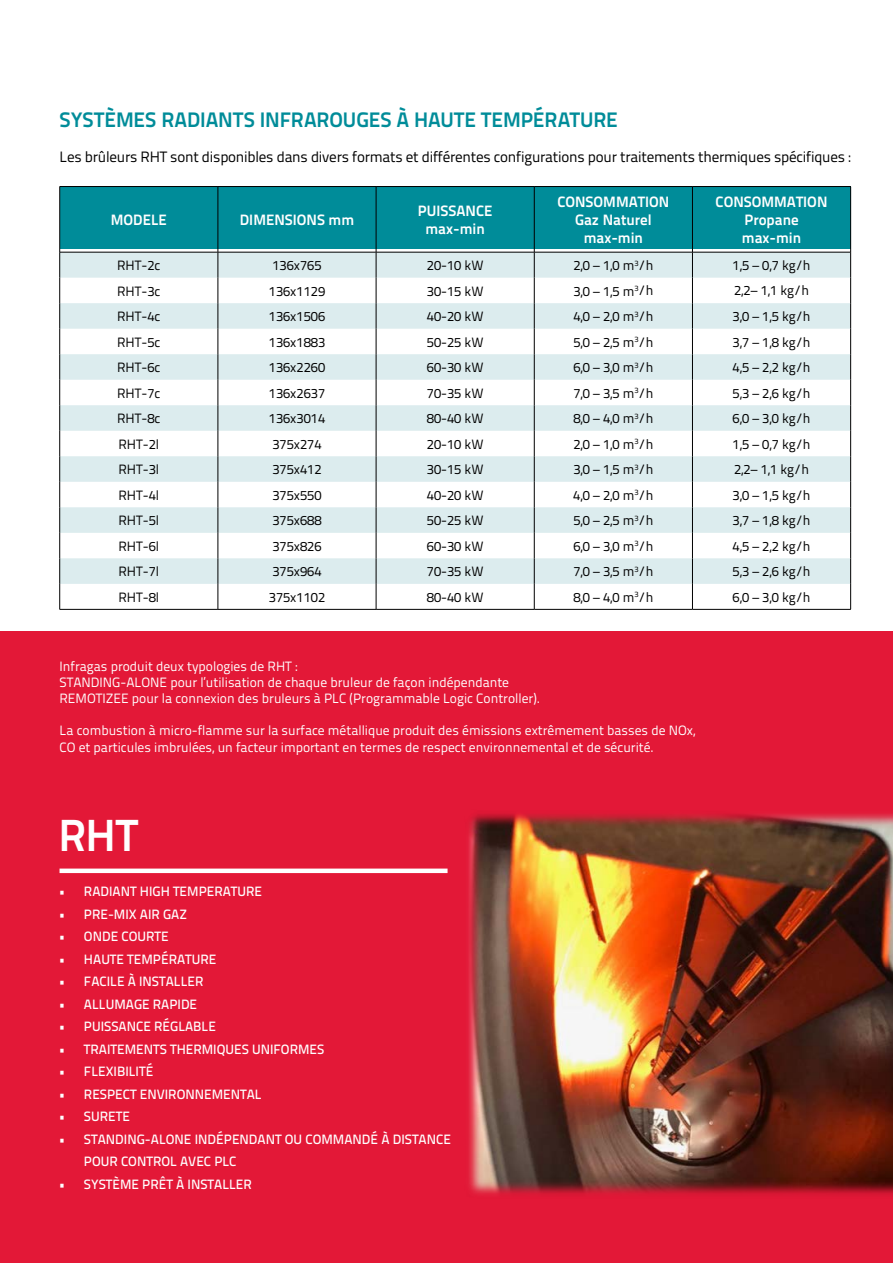
<style>
.page{position:relative;width:893px;height:1263px;background:#fff}
.page>*{position:absolute;margin:0;border:0;box-sizing:border-box;transform-origin:0 0}
.t1{font:700 45px "Titillium Text 22 L";color:#fff}
.t2{font:700 21px "Titillium Text 22 L";letter-spacing:-.005em;color:#008c99}
.t3{font:15px "Titillium Text 22 L";letter-spacing:-.015em;color:#000}
.t4{font:700 15px/18px "Titillium Text 22 L";color:#fff;text-align:center}
.t5{font:13.5px "Titillium Text 22 L";color:#000}
.t6{font:13.5px/16.2px "Titillium Text 22 L";color:#fff}
.t7{font:500 13.5px/22.5px "Titillium Text 22 L";color:#fff}
</style>
<div class="page">
<div style="left:0;top:631px;width:893px;height:632px;background:#e31837"></div>
<div style="left:60px;top:186px;width:790px;height:63px;background:#008c99"></div>
<svg style="left:60px;top:253px;width:790px;height:331px;fill:#dcecee"></svg>
<hr style="left:218px;top:187px;width:1px;height:65px;background:#000">
<hr style="left:692px;top:187px;width:1px;height:65px;background:#000">
<svg style="left:218px;top:253px;width:1px;height:356px"></svg>
<svg style="left:376px;top:253px;width:1px;height:356px"></svg>
<svg style="left:534px;top:253px;width:1px;height:356px"></svg>
<svg style="left:692px;top:253px;width:1px;height:356px"></svg>
<hr style="left:60px;top:252px;width:158px;height:1px;background:#000">
<hr style="left:376px;top:252px;width:158px;height:1px;background:#000">
<hr style="left:534px;top:252px;width:158px;height:1px;background:#000">
<hr style="left:692px;top:252px;width:158px;height:1px;background:#000">
<hr style="left:218px;top:252px;width:158px;height:1px;background:#000">
<svg style="left:59px;top:252px;width:1px;height:357px"></svg>
<svg style="left:850px;top:252px;width:1px;height:357px"></svg>
<hr style="left:60px;top:609px;width:158px;height:1px;background:#000">
<hr style="left:218px;top:609px;width:158px;height:1px;background:#000">
<hr style="left:376px;top:609px;width:158px;height:1px;background:#000">
<hr style="left:534px;top:609px;width:158px;height:1px;background:#000">
<hr style="left:692px;top:609px;width:159px;height:1px;background:#000">
<hr style="left:60px;top:186px;width:158px;height:1px;background:#000">
<hr style="left:59px;top:187px;width:1px;height:65px;background:#000">
<hr style="left:218px;top:186px;width:158px;height:1px;background:#000">
<hr style="left:376px;top:186px;width:158px;height:1px;background:#000">
<hr style="left:534px;top:186px;width:158px;height:1px;background:#000">
<hr style="left:692px;top:186px;width:159px;height:1px;background:#000">
<hr style="left:850px;top:187px;width:1px;height:65px;background:#000">
<hr style="left:376px;top:187px;width:1px;height:65px;background:#000">
<hr style="left:534px;top:187px;width:1px;height:65px;background:#000">
<img style="left:468px;top:813px;width:425px;height:382px">
<div style="left:60px;top:868px;width:388px;height:5px;background:#fff"></div>
<h2 class="t2" style="left:60px;top:104px;width:560px">SYSTÈMES RADIANTS INFRAROUGES À HAUTE TEMPÉRATURE</h2>
<p class="t3" style="left:60px;top:146px;width:793px">Les brûleurs RHT sont disponibles dans divers formats et différentes configurations pour traitements thermiques spécifiques :</p>
<p class="t4" style="left:111px;top:210px;width:58px">MODELE</p>
<p class="t4" style="left:240px;top:210px;width:116px">DIMENSIONS mm</p>
<p class="t4" style="left:418px;top:201px;width:76px">PUISSANCE max-min</p>
<p class="t4" style="left:557px;top:192px;width:113px">CONSOMMATION<br>Gaz Naturel max-min</p>
<p class="t4" style="left:716px;top:192px;width:113px">CONSOMMATION<br>Propane max-min</p>
<p class="t5" style="left:117px;top:255px;width:45px">RHT-2c</p>
<p class="t5" style="left:272px;top:255px;width:51px">136x765</p>
<p class="t5" style="left:427px;top:255px;width:58px">20-10 kW</p>
<p class="t5" style="left:573px;top:255px;width:82px">2,0 – 1,0 m<sup>3</sup>/h</p>
<p class="t5" style="left:733px;top:255px;width:79px">1,5 – 0,7 kg/h</p>
<p class="t5" style="left:117px;top:281px;width:45px">RHT-3c</p>
<p class="t5" style="left:269px;top:281px;width:58px">136x1129</p>
<p class="t5" style="left:427px;top:281px;width:58px">30-15 kW</p>
<p class="t5" style="left:573px;top:281px;width:82px">3,0 – 1,5 m<sup>3</sup>/h</p>
<p class="t5" style="left:734px;top:281px;width:76px">2,2– 1,1 kg/h</p>
<p class="t5" style="left:117px;top:306px;width:45px">RHT-4c</p>
<p class="t5" style="left:269px;top:306px;width:58px">136x1506</p>
<p class="t5" style="left:427px;top:306px;width:58px">40-20 kW</p>
<p class="t5" style="left:573px;top:306px;width:82px">4,0 – 2,0 m<sup>3</sup>/h</p>
<p class="t5" style="left:733px;top:306px;width:79px">3,0 – 1,5 kg/h</p>
<p class="t5" style="left:117px;top:332px;width:45px">RHT-5c</p>
<p class="t5" style="left:269px;top:332px;width:58px">136x1883</p>
<p class="t5" style="left:427px;top:332px;width:58px">50-25 kW</p>
<p class="t5" style="left:573px;top:332px;width:82px">5,0 – 2,5 m<sup>3</sup>/h</p>
<p class="t5" style="left:733px;top:332px;width:79px">3,7 – 1,8 kg/h</p>
<p class="t5" style="left:117px;top:357px;width:45px">RHT-6c</p>
<p class="t5" style="left:269px;top:357px;width:58px">136x2260</p>
<p class="t5" style="left:427px;top:357px;width:58px">60-30 kW</p>
<p class="t5" style="left:573px;top:357px;width:82px">6,0 – 3,0 m<sup>3</sup>/h</p>
<p class="t5" style="left:733px;top:357px;width:79px">4,5 – 2,2 kg/h</p>
<p class="t5" style="left:117px;top:383px;width:45px">RHT-7c</p>
<p class="t5" style="left:269px;top:383px;width:58px">136x2637</p>
<p class="t5" style="left:427px;top:383px;width:58px">70-35 kW</p>
<p class="t5" style="left:573px;top:383px;width:82px">7,0 – 3,5 m<sup>3</sup>/h</p>
<p class="t5" style="left:733px;top:383px;width:79px">5,3 – 2,6 kg/h</p>
<p class="t5" style="left:117px;top:408px;width:45px">RHT-8c</p>
<p class="t5" style="left:269px;top:408px;width:58px">136x3014</p>
<p class="t5" style="left:427px;top:408px;width:58px">80-40 kW</p>
<p class="t5" style="left:573px;top:408px;width:82px">8,0 – 4,0 m<sup>3</sup>/h</p>
<p class="t5" style="left:733px;top:408px;width:79px">6,0 – 3,0 kg/h</p>
<p class="t5" style="left:118px;top:434px;width:42px">RHT-2l</p>
<p class="t5" style="left:272px;top:434px;width:51px">375x274</p>
<p class="t5" style="left:427px;top:434px;width:58px">20-10 kW</p>
<p class="t5" style="left:573px;top:434px;width:82px">2,0 – 1,0 m<sup>3</sup>/h</p>
<p class="t5" style="left:733px;top:434px;width:79px">1,5 – 0,7 kg/h</p>
<p class="t5" style="left:118px;top:459px;width:42px">RHT-3l</p>
<p class="t5" style="left:272px;top:459px;width:51px">375x412</p>
<p class="t5" style="left:427px;top:459px;width:58px">30-15 kW</p>
<p class="t5" style="left:573px;top:459px;width:82px">3,0 – 1,5 m<sup>3</sup>/h</p>
<p class="t5" style="left:734px;top:459px;width:76px">2,2– 1,1 kg/h</p>
<p class="t5" style="left:118px;top:485px;width:42px">RHT-4l</p>
<p class="t5" style="left:272px;top:485px;width:51px">375x550</p>
<p class="t5" style="left:427px;top:485px;width:58px">40-20 kW</p>
<p class="t5" style="left:573px;top:485px;width:82px">4,0 – 2,0 m<sup>3</sup>/h</p>
<p class="t5" style="left:733px;top:485px;width:79px">3,0 – 1,5 kg/h</p>
<p class="t5" style="left:118px;top:510px;width:42px">RHT-5l</p>
<p class="t5" style="left:272px;top:510px;width:51px">375x688</p>
<p class="t5" style="left:427px;top:510px;width:58px">50-25 kW</p>
<p class="t5" style="left:573px;top:510px;width:82px">5,0 – 2,5 m<sup>3</sup>/h</p>
<p class="t5" style="left:733px;top:510px;width:79px">3,7 – 1,8 kg/h</p>
<p class="t5" style="left:118px;top:536px;width:42px">RHT-6l</p>
<p class="t5" style="left:272px;top:536px;width:51px">375x826</p>
<p class="t5" style="left:427px;top:536px;width:58px">60-30 kW</p>
<p class="t5" style="left:573px;top:536px;width:82px">6,0 – 3,0 m<sup>3</sup>/h</p>
<p class="t5" style="left:733px;top:536px;width:79px">4,5 – 2,2 kg/h</p>
<p class="t5" style="left:118px;top:561px;width:42px">RHT-7l</p>
<p class="t5" style="left:272px;top:561px;width:51px">375x964</p>
<p class="t5" style="left:427px;top:561px;width:58px">70-35 kW</p>
<p class="t5" style="left:573px;top:561px;width:82px">7,0 – 3,5 m<sup>3</sup>/h</p>
<p class="t5" style="left:733px;top:561px;width:79px">5,3 – 2,6 kg/h</p>
<p class="t5" style="left:118px;top:587px;width:42px">RHT-8l</p>
<p class="t5" style="left:269px;top:587px;width:58px">375x1102</p>
<p class="t5" style="left:427px;top:587px;width:58px">80-40 kW</p>
<p class="t5" style="left:573px;top:587px;width:82px">8,0 – 4,0 m<sup>3</sup>/h</p>
<p class="t5" style="left:733px;top:587px;width:79px">6,0 – 3,0 kg/h</p>
<p class="t6" style="left:60px;top:657px;width:482px">Infragas produit deux typologies de RHT :<br>STANDING-ALONE pour l’utilisation de chaque bruleur de façon indépendante<br>REMOTIZEE pour la connexion des bruleurs à PLC (Programmable Logic Controller).</p>
<p class="t6" style="left:60px;top:722px;width:637px">La combustion à micro-flamme sur la surface métallique produit des émissions extrêmement basses de NOx,<br>CO et particules imbrulées, un facteur important en termes de respect environnemental et de sécurité.</p>
<h1 class="t1" style="left:58px;top:801px;width:81px">RHT</h1>
<p class="t7" style="left:58px;top:879px;width:205px">• RADIANT HIGH TEMPERATURE</p>
<p class="t7" style="left:58px;top:902px;width:130px">• PRE-MIX AIR GAZ</p>
<p class="t7" style="left:58px;top:924px;width:112px">• ONDE COURTE</p>
<p class="t7" style="left:58px;top:947px;width:160px">• HAUTE TEMPÉRATURE</p>
<p class="t7" style="left:58px;top:969px;width:146px">• FACILE À INSTALLER</p>
<p class="t7" style="left:58px;top:992px;width:140px">• ALLUMAGE RAPIDE</p>
<p class="t7" style="left:58px;top:1014px;width:159px">• PUISSANCE RÉGLABLE</p>
<p class="t7" style="left:58px;top:1037px;width:267px">• TRAITEMENTS THERMIQUES UNIFORMES</p>
<p class="t7" style="left:58px;top:1059px;width:96px">• FLEXIBILITÉ</p>
<p class="t7" style="left:58px;top:1082px;width:205px">• RESPECT ENVIRONNEMENTAL</p>
<p class="t7" style="left:58px;top:1104px;width:73px">• SURETE</p>
<p class="t7" style="left:84px;top:1127px;width:368px;text-indent:-26px">• STANDING-ALONE INDÉPENDANT OU COMMANDÉ À DISTANCE<br>POUR CONTROL AVEC PLC</p>
<p class="t7" style="left:58px;top:1172px;width:195px">• SYSTÈME PRÊT À INSTALLER</p>
</div>
